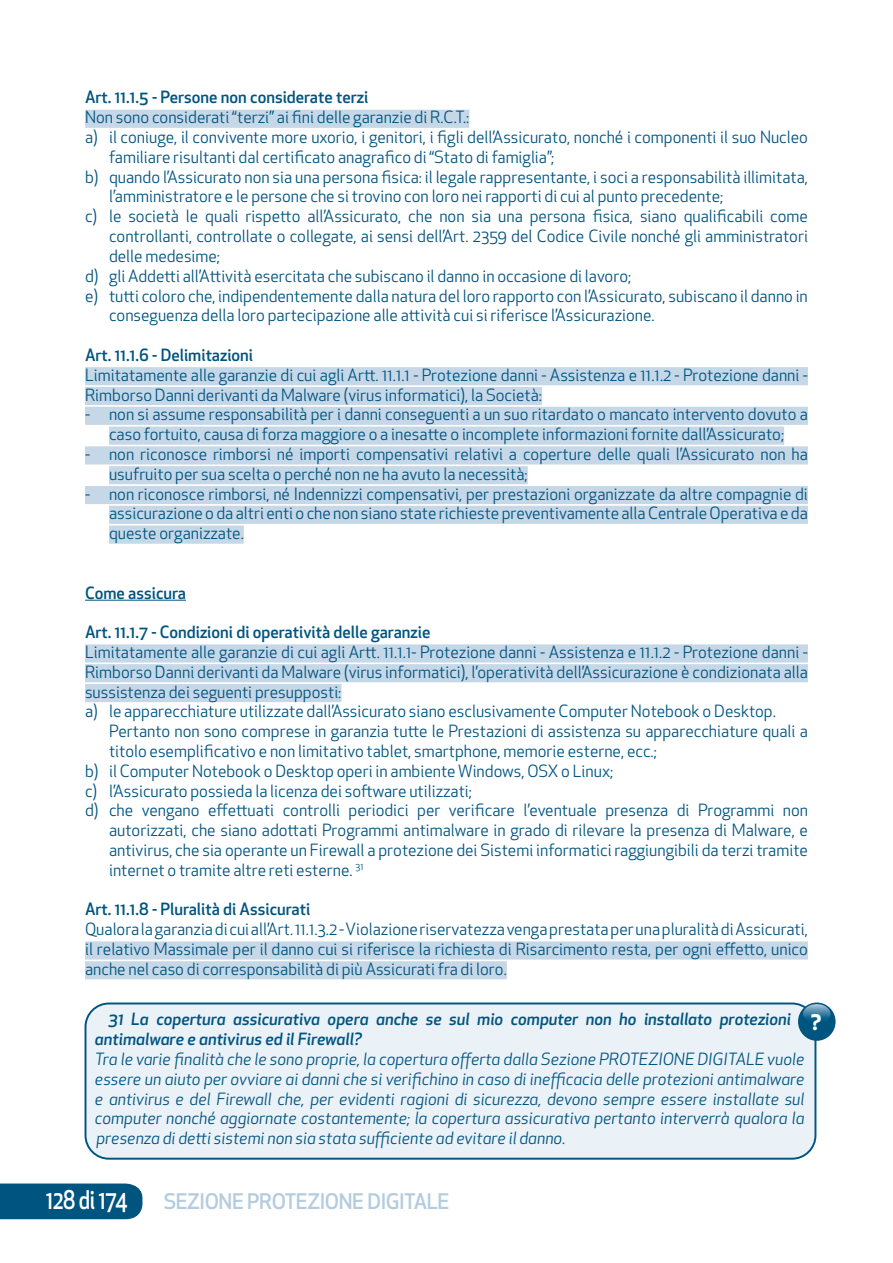
<style>
.page{position:relative;width:893px;height:1263px;background:#fff}
.page>*{position:absolute;margin:0;border:0;box-sizing:border-box;transform-origin:0 0}
.t1{font:500 25.2px "Apex New";letter-spacing:-.02em;color:#fff;scale:.83 1}
.t2{font:500 21px "Apex New";letter-spacing:-.02em;color:#b4ccdf}
.t3{font:700 21px "Apex New";color:#fff}
.t4{font:16.5px/19.8px "Apex New";color:#005480}
.t5{font:italic 16.5px/19.8px "Apex New";color:#005480;text-align:justify}
.t6{font:500 16.5px "Apex New";color:#005480}
.t7{font:italic 500 16.5px/19.8px "Apex New";color:#005480}
</style>
<div class="page">
<div style="left:0;top:1183px;width:142px;height:36px;background:#005480"></div>
<div style="left:85px;top:110px;width:384px;height:18px;background:#c6d8e7"></div>
<div style="left:85px;top:367px;width:723px;height:18px;background:#c6d8e7"></div>
<div style="left:85px;top:387px;width:457px;height:18px;background:#c6d8e7"></div>
<div style="left:85px;top:407px;width:723px;height:18px;background:#c6d8e7"></div>
<div style="left:109px;top:426px;width:675px;height:19px;background:#c6d8e7"></div>
<div style="left:85px;top:446px;width:723px;height:18px;background:#c6d8e7"></div>
<div style="left:109px;top:466px;width:419px;height:18px;background:#c6d8e7"></div>
<div style="left:85px;top:486px;width:723px;height:18px;background:#c6d8e7"></div>
<div style="left:109px;top:506px;width:699px;height:18px;background:#c6d8e7"></div>
<div style="left:109px;top:525px;width:135px;height:19px;background:#c6d8e7"></div>
<hr style="left:85px;top:600px;width:101px;height:1px;background:#005480">
<div style="left:85px;top:644px;width:723px;height:18px;background:#c6d8e7"></div>
<div style="left:85px;top:664px;width:723px;height:18px;background:#c6d8e7"></div>
<div style="left:85px;top:684px;width:256px;height:18px;background:#c6d8e7"></div>
<div style="left:85px;top:941px;width:723px;height:18px;background:#c6d8e7"></div>
<div style="left:85px;top:961px;width:422px;height:18px;background:#c6d8e7"></div>
<div style="left:86px;top:1003px;width:729px;height:156px;background:#eaf1f7;border-radius:23px"></div>
<div style="left:85px;top:1002px;width:731px;height:158px;border:2px solid #005480;border-radius:23px"></div>
<div style="left:798px;top:1002px;width:38px;height:39px;background:#005480;border-radius:50%"></div>
<svg style="left:803px;top:1004px;width:27px;height:19px"></svg>
<p class="t6" style="left:85px;top:86px;width:285px">Art. 11.1.5 - Persone non considerate terzi</p>
<p class="t4" style="left:85px;top:107px;width:386px">Non sono considerati “terzi” ai fini delle garanzie di R.C.T.:</p>
<p class="t4" style="left:85px;top:127px;width:724px">a) il coniuge, il convivente more uxorio, i genitori, i figli dell’Assicurato, nonché i componenti il suo Nucleo</p>
<p class="t4" style="left:109px;top:147px;width:447px">familiare risultanti dal certificato anagrafico di “Stato di famiglia”;</p>
<p class="t4" style="left:85px;top:167px;width:724px">b) quando l’Assicurato non sia una persona fisica: il legale rappresentante, i soci a responsabilità illimitata,</p>
<p class="t4" style="left:109px;top:187px;width:616px">l’amministratore e le persone che si trovino con loro nei rapporti di cui al punto precedente;</p>
<p class="t4" style="left:85px;top:206px;width:724px">c) le società le quali rispetto all’Assicurato, che non sia una persona fisica, siano qualificabili come</p>
<p class="t4" style="left:109px;top:226px;width:700px">controllanti, controllate o collegate, ai sensi dell’Art. 2359 del Codice Civile nonché gli amministratori</p>
<p class="t4" style="left:109px;top:246px;width:113px">delle medesime;</p>
<p class="t4" style="left:85px;top:266px;width:548px">d) gli Addetti all’Attività esercitata che subiscano il danno in occasione di lavoro;</p>
<p class="t4" style="left:85px;top:286px;width:724px">e) tutti coloro che, indipendentemente dalla natura del loro rapporto con l’Assicurato, subiscano il danno in</p>
<p class="t4" style="left:109px;top:305px;width:547px">conseguenza della loro partecipazione alle attività cui si riferisce l’Assicurazione.</p>
<p class="t6" style="left:85px;top:344px;width:170px">Art. 11.1.6 - Delimitazioni</p>
<p class="t4" style="left:85px;top:365px;width:724px">Limitatamente alle garanzie di cui agli Artt. 11.1.1 - Protezione danni - Assistenza e 11.1.2 - Protezione danni -<br>Rimborso Danni derivanti da Malware (virus informatici), la Società:</p>
<p class="t4" style="left:85px;top:404px;width:724px;text-align:center">- non si assume responsabilità per i danni conseguenti a un suo ritardato o mancato intervento dovuto a caso fortuito, causa di forza maggiore o a inesatte o incomplete informazioni fornite dall’Assicurato;</p>
<p class="t4" style="left:109px;top:444px;width:700px;text-indent:-24px">- non riconosce rimborsi né importi compensativi relativi a coperture delle quali l’Assicurato non ha usufruito per sua scelta o perché non ne ha avuto la necessità;</p>
<p class="t4" style="left:109px;top:484px;width:700px;text-align:justify;text-indent:-24px">- non riconosce rimborsi, né Indennizzi compensativi, per prestazioni organizzate da altre compagnie di assicurazione o da altri enti o che non siano state richieste preventivamente alla Centrale Operativa e da queste organizzate.</p>
<p class="t6" style="left:85px;top:581px;width:102px">Come assicura</p>
<p class="t6" style="left:85px;top:621px;width:347px">Art. 11.1.7 - Condizioni di operatività delle garanzie</p>
<p class="t4" style="left:85px;top:642px;width:724px">Limitatamente alle garanzie di cui agli Artt. 11.1.1- Protezione danni - Assistenza e 11.1.2 - Protezione danni - Rimborso Danni derivanti da Malware (virus informatici), l’operatività dell’Assicurazione è condizionata alla sussistenza dei seguenti presupposti:<br>a) le apparecchiature utilizzate dall’Assicurato siano esclusivamente Computer Notebook o Desktop.</p>
<p class="t4" style="left:109px;top:721px;width:700px">Pertanto non sono comprese in garanzia tutte le Prestazioni di assistenza su apparecchiature quali a</p>
<p class="t4" style="left:109px;top:741px;width:549px">titolo esemplificativo e non limitativo tablet, smartphone, memorie esterne, ecc.;</p>
<p class="t4" style="left:85px;top:761px;width:530px">b) il Computer Notebook o Desktop operi in ambiente Windows, OSX o Linux;</p>
<p class="t4" style="left:85px;top:781px;width:388px">c) l’Assicurato possieda la licenza dei software utilizzati;</p>
<p class="t4" style="left:85px;top:800px;width:724px">d) che vengano effettuati controlli periodici per verificare l’eventuale presenza di Programmi non</p>
<p class="t4" style="left:109px;top:820px;width:700px">autorizzati, che siano adottati Programmi antimalware in grado di rilevare la presenza di Malware, e</p>
<p class="t4" style="left:109px;top:840px;width:700px">antivirus, che sia operante un Firewall a protezione dei Sistemi informatici raggiungibili da terzi tramite</p>
<p class="t4" style="left:109px;top:860px;width:256px">internet o tramite altre reti esterne. <sup>31</sup></p>
<p class="t6" style="left:85px;top:898px;width:227px">Art. 11.1.8 - Pluralità di Assicurati</p>
<p class="t4" style="left:85px;top:919px;width:724px;text-align:justify">Qualora la garanzia di cui all’Art. 11.1.3.2 - Violazione riservatezza venga prestata per una pluralità di Assicurati, il relativo Massimale per il danno cui si riferisce la richiesta di Risarcimento resta, per ogni effetto, unico anche nel caso di corresponsabilità di più Assicurati fra di loro.</p>
<p class="t7" style="left:95px;top:1009px;width:698px;text-indent:13px">31 La copertura assicurativa opera anche se sul mio computer non ho installato protezioni antimalware e antivirus ed il Firewall?</p>
<p class="t5" style="left:95px;top:1049px;width:711px">Tra le varie finalità che le sono proprie, la copertura offerta dalla Sezione PROTEZIONE DIGITALE vuole essere un aiuto per ovviare ai danni che si verifichino in caso di inefficacia delle protezioni antimalware e antivirus e del Firewall che, per evidenti ragioni di sicurezza, devono sempre essere installate sul computer nonché aggiornate costantemente; la copertura assicurativa pertanto interverrà qualora la presenza di detti sistemi non sia stata sufficiente ad evitare il danno.</p>
<p class="t3" style="left:811px;top:1007px;width:12px">?</p>
<h1 class="t1" style="left:46px;top:1183px;width:100px">128 di 174</h1>
<p class="t2" style="left:164px;top:1187px;width:287px">SEZIONE PROTEZIONE DIGITALE</p>
</div>
